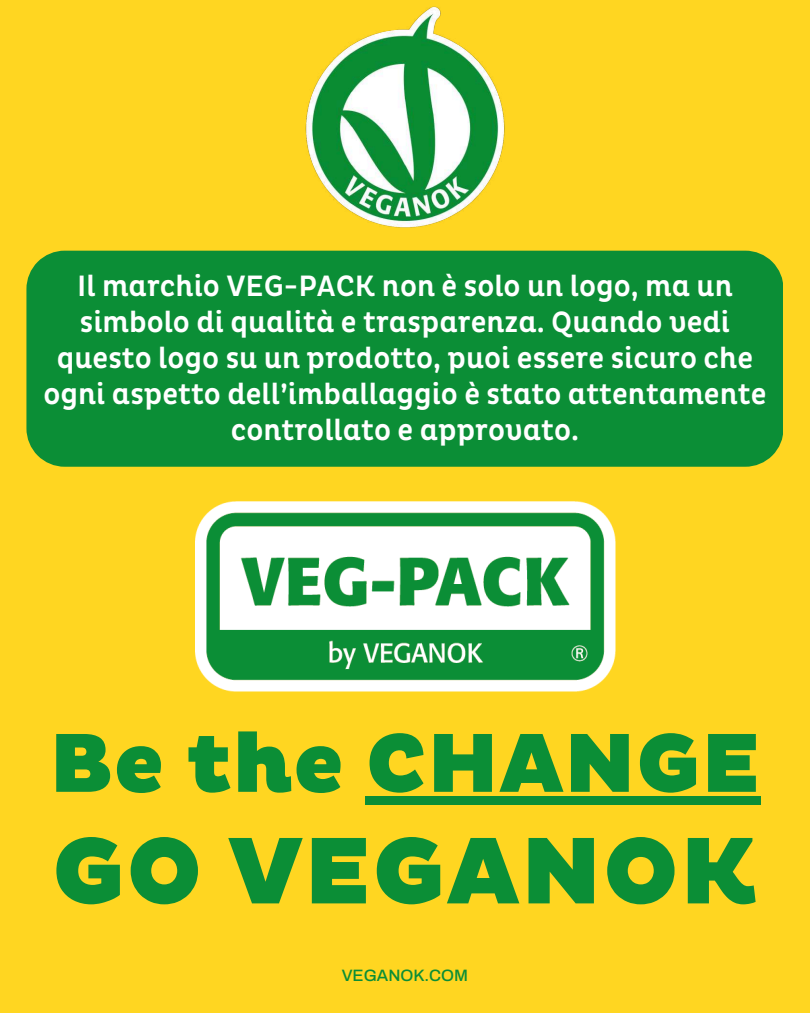
<style>
.page{position:relative;width:810px;height:1013px;background:#fff}
.page>*{position:absolute;margin:0;border:0;box-sizing:border-box;transform-origin:0 0}
.t1{font:900 96.2px "Pluto";letter-spacing:.005em;color:#0b8e36}
.t2{font:900 85px "Pluto";color:#0b8e36}
.t3{font:500 30px/36px "Pluto Cond";color:#fff;text-align:center}
.t4{font:500 16.5px "Archivo";color:#0b8e36}
</style>
<div class="page">
<div style="left:0;top:0;width:810px;height:1012px;background:#ffd621"></div>
<div style="left:26px;top:251px;width:757px;height:216px;background:#0b8e36"></div>
<div style="left:365px;top:796px;width:396px;height:8px;background:#0b8e36"></div>
<img style="left:195px;top:501px;width:420px;height:190px">
<img style="left:305px;top:6px;width:200px;height:222px">
<p class="t3" style="left:44px;top:268px;width:724px">Il marchio VEG-PACK non è solo un logo, ma un simbolo di qualità e trasparenza. Quando vedi questo logo su un prodotto, puoi essere sicuro che ogni aspetto dell’imballaggio è stato attentamente controllato e approvato.</p>
<h2 class="t2" style="left:49px;top:713px;width:713px">Be the CHANGE</h2>
<h1 class="t1" style="left:52px;top:815px;width:708px">GO VEGANOK</h1>
<p class="t4" style="left:342px;top:966px;width:128px">VEGANOK.COM</p>
</div>
